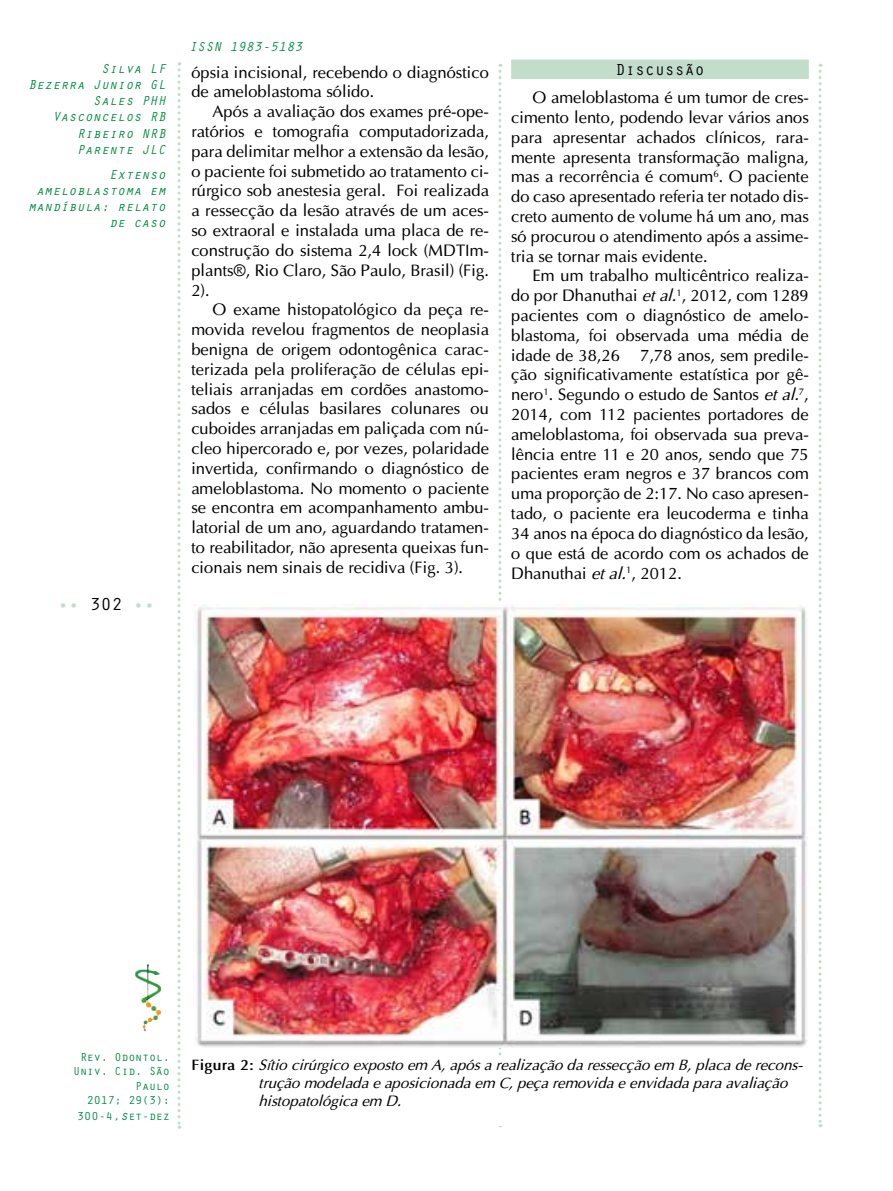
<style>
.page{position:relative;width:893px;height:1191px;background:#fff}
.page>*{position:absolute;margin:0;border:0;box-sizing:border-box;transform-origin:0 0}
.t1{font:18px "Orator Std";color:#c3ddcb}
.t2{font:16.5px/19.8px "Optima";color:#000;text-align:justify}
.t3{font:16.5px "Orator Std";color:#000}
.t4{font:italic 15px/18px "Optima";color:#000}
.t5{font:italic 13.5px/16.2px "Orator Std";color:#008c44;text-align:right}
.t6{font:12px/14.4px "Orator Std";letter-spacing:-.025em;color:#008c44;text-align:right}
.s1{color:#000}
.s2{font-style:italic}
.s3{font-style:italic;font-size:13.5px}
.s4{font-weight:700;font-style:normal}
</style>
<div class="page">
<svg style="left:178px;top:62px;width:3px;height:1066px"></svg>
<svg style="left:498px;top:64px;width:3px;height:1063px"></svg>
<svg style="left:819px;top:64px;width:3px;height:1063px"></svg>
<img style="left:134px;top:964px;width:28px;height:67px">
<img style="left:193px;top:605px;width:614px;height:443px">
<div style="left:511px;top:60px;width:298px;height:19px;background:#c3ddcb"></div>
<div style="left:192px;top:1058px;width:615px;height:68px;background:#fff"></div>
<p class="t5" style="left:28px;top:60px;width:139px">Silva LF<br>Bezerra Junior GL<br>Sales PHH<br>Vasconcelos RB<br>Ribeiro NRB<br>Parente JLC</p>
<p class="t5" style="left:28px;top:165px;width:139px">Extenso ameloblastoma em mandíbula: relato de caso</p>
<p class="t1" style="left:58px;top:591px;width:99px">•• <span class="s1">302</span> ••</p>
<p class="t5" style="left:189px;top:38px;width:115px">ISSN 1983-5183</p>
<p class="t2" style="left:191px;top:62px;width:299px">ópsia incisional, recebendo o diagnóstico de ameloblastoma sólido.</p>
<p class="t2" style="left:191px;top:102px;width:299px;text-indent:21px">Após a avaliação dos exames pré-ope&shy;ratórios e tomografia computadorizada, para delimitar melhor a extensão da lesão, o paciente foi submetido ao tratamento ci&shy;rúrgico sob anestesia geral. Foi realizada a ressecção da lesão através de um aces&shy;so extraoral e instalada uma placa de re&shy;construção do sistema 2,4 lock (MDTIm&shy;plants®, Rio Claro, São Paulo, Brasil) (Fig.<br>2).</p>
<p class="t2" style="left:191px;top:300px;width:299px;text-indent:21px">O exame histopatológico da peça re&shy;movida revelou fragmentos de neoplasia benigna de origem odontogênica carac&shy;terizada pela proliferação de células epi&shy;teliais arranjadas em cordões anastomo&shy;sados e células basilares colunares ou cuboides arranjadas em paliçada com nú&shy;cleo hipercorado e, por vezes, polaridade invertida, confirmando o diagnóstico de ameloblastoma. No momento o paciente se encontra em acompanhamento ambu&shy;latorial de um ano, aguardando tratamen&shy;to reabilitador, não apresenta queixas fun&shy;cionais nem sinais de recidiva (Fig. 3).</p>
<p class="t3" style="left:615px;top:58px;width:91px">Discussão</p>
<p class="t2" style="left:511px;top:88px;width:299px;text-indent:21px">O ameloblastoma é um tumor de cres&shy;cimento lento, podendo levar vários anos para apresentar achados clínicos, rara&shy;mente apresenta transformação maligna, mas a recorrência é comum<sup>6</sup>. O paciente do caso apresentado referia ter notado dis&shy;creto aumento de volume há um ano, mas só procurou o atendimento após a assime&shy;tria se tornar mais evidente.</p>
<p class="t2" style="left:511px;top:266px;width:299px;text-indent:21px">Em um trabalho multicêntrico realiza&shy;do por Dhanuthai <span class="s2">et al.</span><sup>1</sup>, 2012, com 1289 pacientes com o diagnóstico de amelo&shy;blastoma, foi observada uma média de idade de 38,26 ± 7,78 anos, sem predile&shy;ção significativamente estatística por gê&shy;nero<sup>1</sup>. Segundo o estudo de Santos <span class="s2">et al.</span><sup>7</sup>, 2014, com 112 pacientes portadores de ameloblastoma, foi observada sua preva&shy;lência entre 11 e 20 anos, sendo que 75 pacientes eram negros e 37 brancos com uma proporção de 2:17. No caso apresen&shy;tado, o paciente era leucoderma e tinha 34 anos na época do diagnóstico da lesão, o que está de acordo com os achados de Dhanuthai <span class="s2">et al.</span><sup>1</sup>, 2012.</p>
<p class="t6" style="left:73px;top:1049px;width:98px">Rev. Odontol.<br>Univ. Cid. São<br>Paulo<br>2017; 29(3):</p>
<p class="t6" style="left:77px;top:1108px;width:94px">300-4,<span class="s3">s</span>et-dez</p>
<p class="t4" style="left:259px;top:1055px;width:546px;text-indent:-67px"><span class="s4">Figura 2:</span> Sítio cirúrgico exposto em A, após a realização da ressecção em B, placa de recons&shy;trução modelada e aposicionada em C, peça removida e envidada para avaliação histopatológica em D.</p>
</div>
